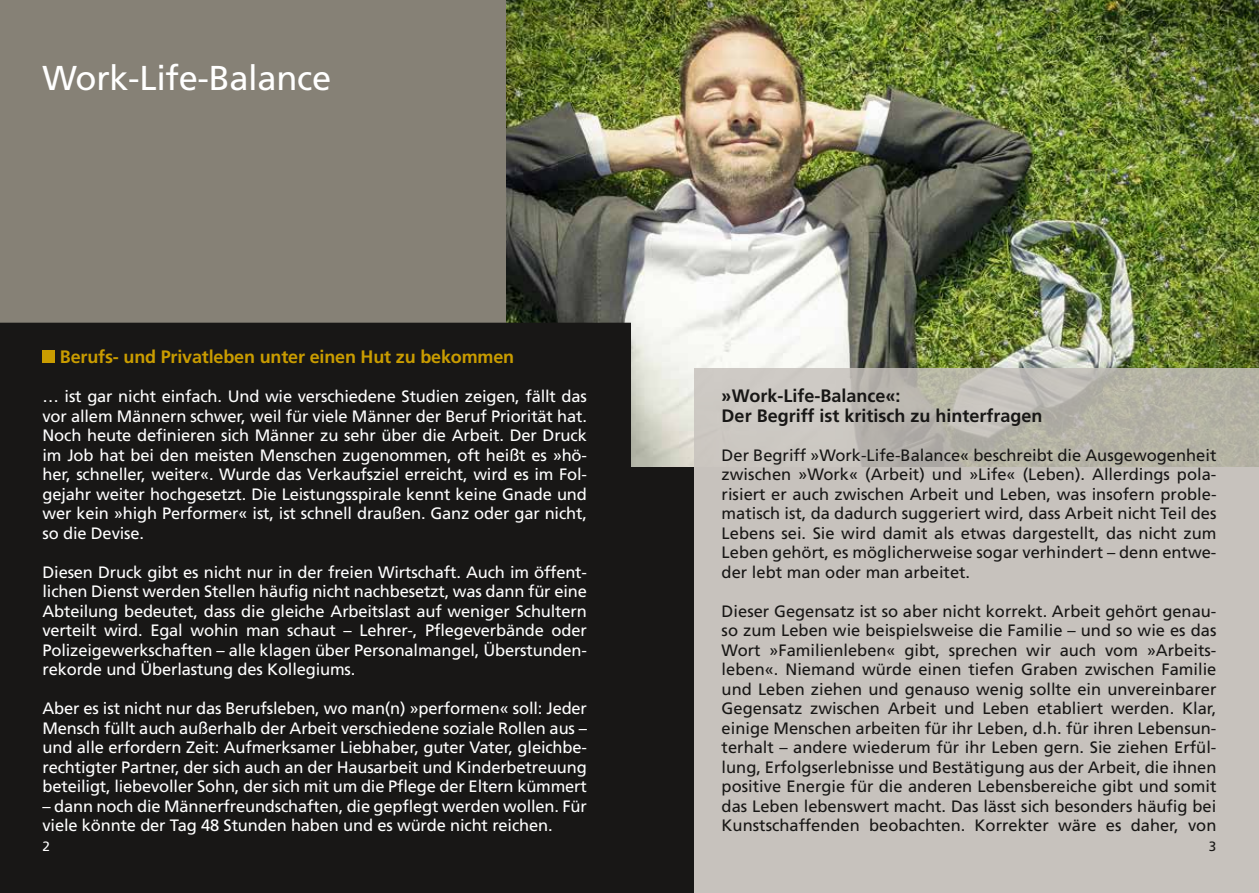
<style>
.page{position:relative;width:1259px;height:893px;background:#868176}
.page>*{position:absolute;margin:0;border:0;box-sizing:border-box;transform-origin:0 0}
.t1{font:34.5px "Frutiger LT Std";letter-spacing:-.01em;color:#fff}
.t2{font:700 18px/19.5px "Frutiger LT Std";color:#181716}
.t3{font:700 18px "Frutiger LT Std";letter-spacing:-.01em;color:#c99c00}
.t4{font:16.5px/19.5px "Frutiger LT Std";letter-spacing:-.01em;color:#fff;text-align:justify}
.t5{font:16.5px/19.5px "Frutiger LT Std";color:#181716;text-align:justify}
.t6{font:13.5px "Frutiger LT Std";color:#fff}
.t7{font:13.5px "Frutiger LT Std";color:#181716}
</style>
<div class="page">
<div style="left:631px;top:466px;width:63px;height:427px;background:#181716"></div>
<img style="left:507px;top:0;width:752px;height:466px">
<div style="left:0;top:323px;width:631px;height:570px;background:#181716"></div>
<div style="left:43px;top:350px;width:12px;height:13px;background:#c99c00"></div>
<svg style="left:694px;top:369px;width:565px;height:98px;background:#bcbab0"></svg>
<div style="left:694px;top:467px;width:565px;height:426px;background:#c7c2bd"></div>
<h1 class="t1" style="left:43px;top:58px;width:290px">Work-Life-Balance</h1>
<p class="t3" style="left:60px;top:346px;width:456px">Berufs- und Privatleben unter einen Hut zu bekommen</p>
<p class="t4" style="left:43px;top:387px;width:546px">… ist gar nicht einfach. Und wie verschiedene Studien zeigen, fällt das vor allem Männern schwer, weil für viele Männer der Beruf Priorität hat.<br>Noch heute definieren sich Männer zu sehr über die Arbeit. Der Druck im Job hat bei den meisten Menschen zugenommen, oft heißt es »hö&shy;her, schneller, weiter«. Wurde das Verkaufsziel erreicht, wird es im Fol&shy;gejahr weiter hochgesetzt. Die Leistungsspirale kennt keine Gnade und wer kein »high Performer« ist, ist schnell draußen. Ganz oder gar nicht, so die Devise.</p>
<p class="t4" style="left:43px;top:562px;width:546px">Diesen Druck gibt es nicht nur in der freien Wirtschaft. Auch im öffent&shy;lichen Dienst werden Stellen häufig nicht nachbesetzt, was dann für eine Abteilung bedeutet, dass die gleiche Arbeitslast auf weniger Schultern verteilt wird. Egal wohin man schaut – Lehrer-, Pflegeverbände oder Polizeigewerkschaften – alle klagen über Personalmangel, Überstunden&shy;rekorde und Überlastung des Kollegiums.</p>
<p class="t4" style="left:43px;top:699px;width:546px">Aber es ist nicht nur das Berufsleben, wo man(n) »performen« soll: Jeder Mensch füllt auch außerhalb der Arbeit verschiedene soziale Rollen aus – und alle erfordern Zeit: Aufmerksamer Liebhaber, guter Vater, gleichbe&shy;rechtigter Partner, der sich auch an der Hausarbeit und Kinderbetreuung beteiligt, liebevoller Sohn, der sich mit um die Pflege der Eltern kümmert</p>
<p class="t4" style="left:43px;top:796px;width:546px">– dann noch die Männerfreundschaften, die gepflegt werden wollen. Für viele könnte der Tag 48 Stunden haben und es würde nicht reichen.</p>
<p class="t2" style="left:721px;top:386px;width:322px">»Work-Life-Balance«:<br>Der Begriff ist kritisch zu hinterfragen</p>
<p class="t5" style="left:721px;top:445px;width:496px">Der Begriff »Work-Life-Balance« beschreibt die Ausgewogenheit zwischen »Work« (Arbeit) und »Life« (Leben). Allerdings pola&shy;risiert er auch zwischen Arbeit und Leben, was insofern proble&shy;matisch ist, da dadurch suggeriert wird, dass Arbeit nicht Teil des Lebens sei. Sie wird damit als etwas dargestellt, das nicht zum Leben gehört, es möglicherweise sogar verhindert – denn entwe&shy;der lebt man oder man arbeitet.</p>
<p class="t5" style="left:721px;top:601px;width:496px">Dieser Gegensatz ist so aber nicht korrekt. Arbeit gehört genau&shy;so zum Leben wie beispielsweise die Familie – und so wie es das Wort »Familienleben« gibt, sprechen wir auch vom »Arbeits&shy;leben«. Niemand würde einen tiefen Graben zwischen Familie und Leben ziehen und genauso wenig sollte ein unvereinbarer Gegensatz zwischen Arbeit und Leben etabliert werden. Klar, einige Menschen arbeiten für ihr Leben, d.h. für ihren Lebensun&shy;terhalt – andere wiederum für ihr Leben gern. Sie ziehen Erfül&shy;lung, Erfolgserlebnisse und Bestätigung aus der Arbeit, die ihnen positive Energie für die anderen Lebensbereiche gibt und somit das Leben lebenswert macht. Das lässt sich besonders häufig bei Kunstschaffenden beobachten. Korrekter wäre es daher, von</p>
<p class="t6" style="left:43px;top:838px;width:9px">2</p>
<p class="t7" style="left:1209px;top:838px;width:9px">3</p>
</div>
